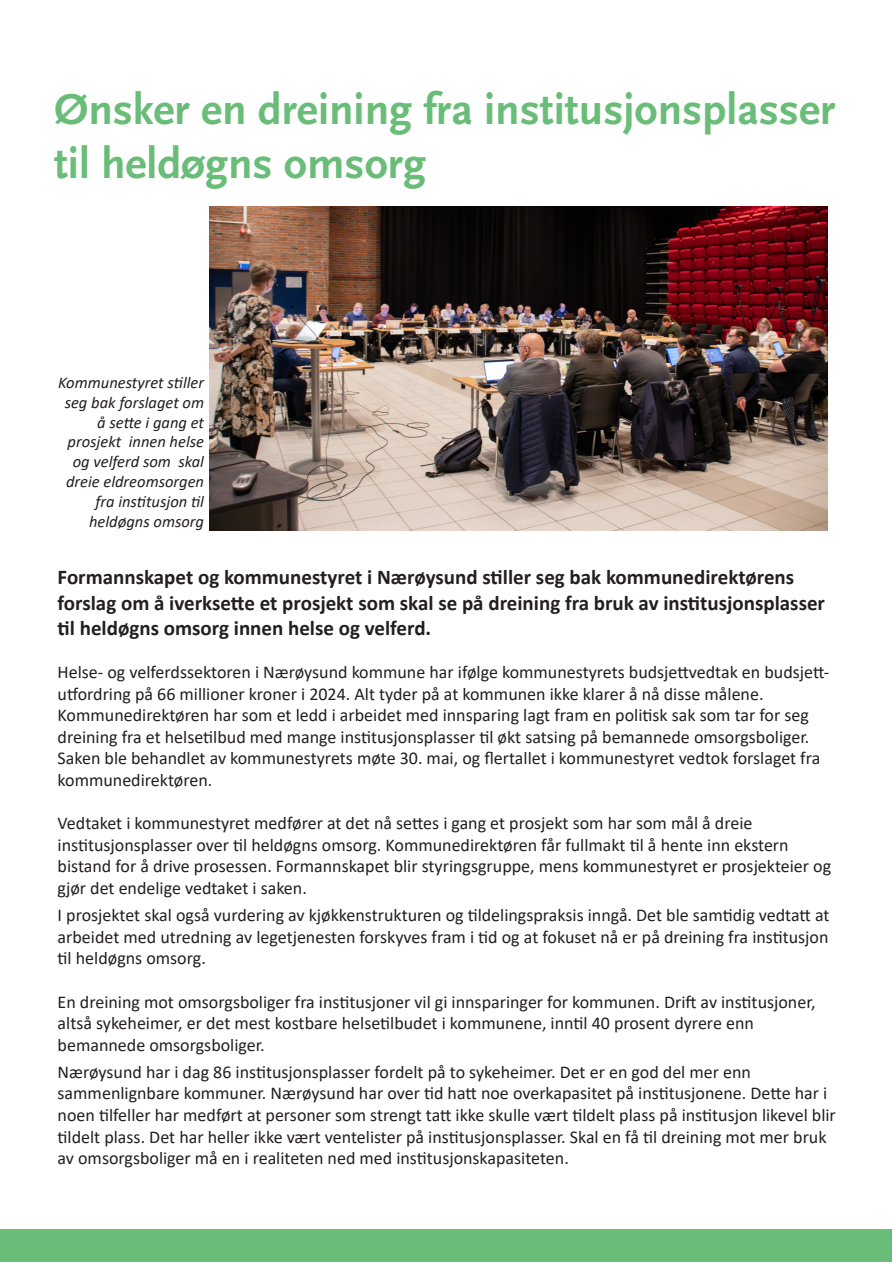
<style>
.page{position:relative;width:893px;height:1263px;background:#fff}
.page>*{position:absolute;margin:0;border:0;box-sizing:border-box;transform-origin:0 0}
.t1{font:700 45px/54px "Scala Sans Pro";color:#69bd78}
.t2{font:700 21px/25.2px "Calibri";color:#231f20}
.t3{font:18px/21.6px "Calibri";color:#231f20}
.t4{font:italic 16.5px/19.8px "Calibri";color:#231f20;text-align:right}
</style>
<div class="page">
<div style="left:1px;top:1230px;width:891px;height:32px;background:#69bd78"></div>
<img style="left:210px;top:207px;width:618px;height:323px">
<p class="t1" style="left:54px;top:83px;width:783px">Ønsker en dreining fra institusjonsplasser til heldøgns omsorg</p>
<p class="t4" style="left:58px;top:372px;width:148px">Kommunestyret stiller seg bak forslaget om å sette i gang et</p>
<p class="t4" style="left:66px;top:431px;width:140px">prosjekt innen helse og velferd som skal dreie eldreomsorgen fra institusjon til heldøgns omsorg</p>
<p class="t2" style="left:58px;top:565px;width:738px">Formannskapet og kommunestyret i Nærøysund stiller seg bak kommunedirektørens</p>
<p class="t2" style="left:58px;top:590px;width:769px">forslag om å iverksette et prosjekt som skal se på dreining fra bruk av institusjonsplasser til heldøgns omsorg innen helse og velferd.</p>
<p class="t3" style="left:58px;top:661px;width:773px">Helse- og velferdssektoren i Nærøysund kommune har ifølge kommunestyrets budsjettvedtak en budsjett&shy;utfordring på 66 millioner kroner i 2024. Alt tyder på at kommunen ikke klarer å nå disse målene.<br>Kommunedirektøren har som et ledd i arbeidet med innsparing lagt fram en politisk sak som tar for seg dreining fra et helsetilbud med mange institusjonsplasser til økt satsing på bemannede omsorgsboliger.<br>Saken ble behandlet av kommunestyrets møte 30. mai, og flertallet i kommunestyret vedtok forslaget fra kommunedirektøren.</p>
<p class="t3" style="left:58px;top:812px;width:733px">Vedtaket i kommunestyret medfører at det nå settes i gang et prosjekt som har som mål å dreie institusjonsplasser over til heldøgns omsorg. Kommunedirektøren får fullmakt til å hente inn ekstern</p>
<p class="t3" style="left:58px;top:855px;width:775px">bistand for å drive prosessen. Formannskapet blir styringsgruppe, mens kommunestyret er prosjekteier og gjør det endelige vedtaket i saken.</p>
<p class="t3" style="left:58px;top:904px;width:773px;text-align:justify">I prosjektet skal også vurdering av kjøkkenstrukturen og tildelingspraksis inngå. Det ble samtidig vedtatt at arbeidet med utredning av legetjenesten forskyves fram i tid og at fokuset nå er på dreining fra institusjon til heldøgns omsorg.</p>
<p class="t3" style="left:58px;top:990px;width:759px">En dreining mot omsorgsboliger fra institusjoner vil gi innsparinger for kommunen. Drift av institusjoner, altså sykeheimer, er det mest kostbare helsetilbudet i kommunene, inntil 40 prosent dyrere enn bemannede omsorgsboliger.</p>
<p class="t3" style="left:58px;top:1060px;width:695px">Nærøysund har i dag 86 institusjonsplasser fordelt på to sykeheimer. Det er en god del mer enn</p>
<p class="t3" style="left:58px;top:1082px;width:780px">sammenlignbare kommuner. Nærøysund har over tid hatt noe overkapasitet på institusjonene. Dette har i noen tilfeller har medført at personer som strengt tatt ikke skulle vært tildelt plass på institusjon likevel blir tildelt plass. Det har heller ikke vært ventelister på institusjonsplasser. Skal en få til dreining mot mer bruk av omsorgsboliger må en i realiteten ned med institusjonskapasiteten.</p>
</div>
